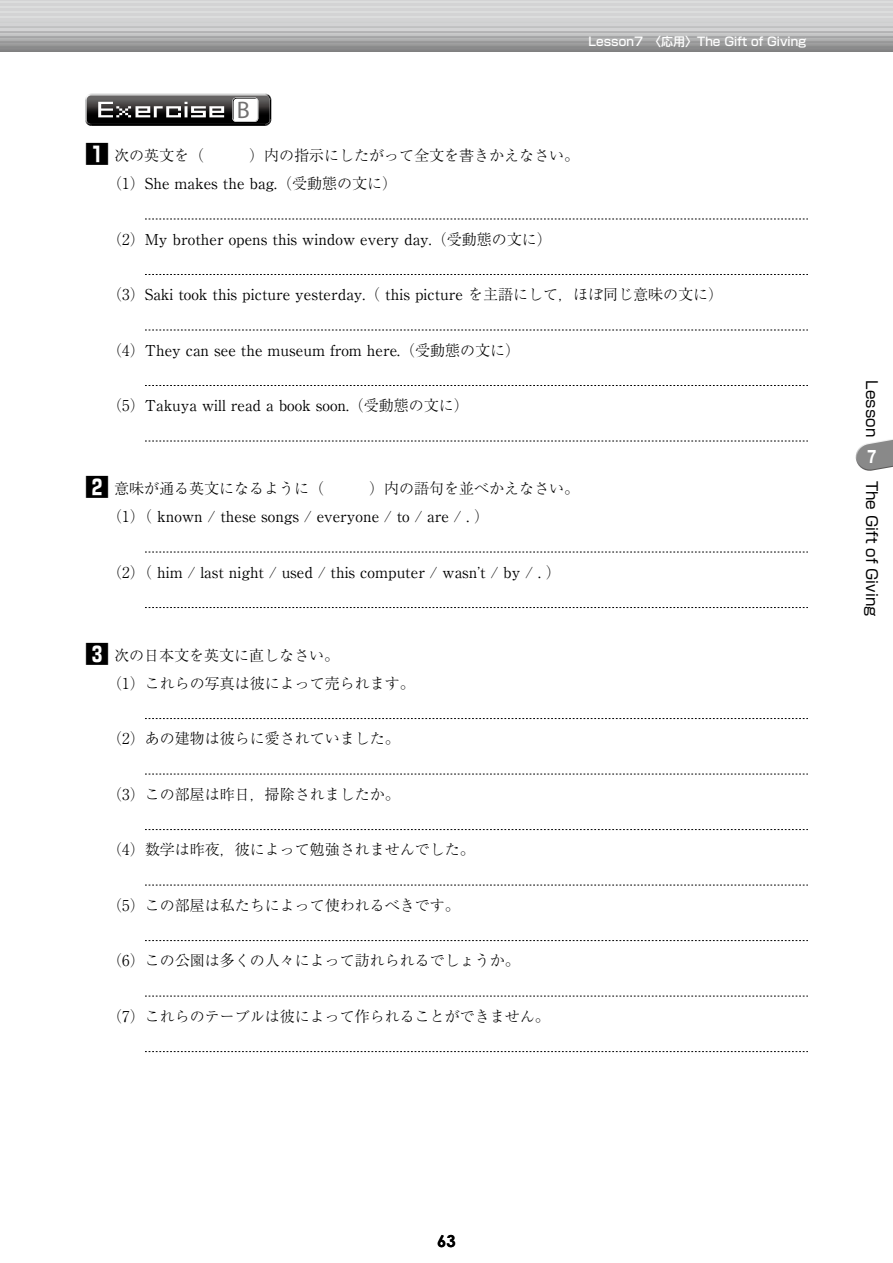
<style>
.page{position:relative;width:893px;height:1263px;background:#fff}
.page>*{position:absolute;margin:0;border:0;box-sizing:border-box;transform-origin:0 0}
.t1{font:24px "Myriad Pro";color:#727171}
.t2{font:700 16.5px "Century Gothic";color:#000}
.t3{font:700 16.5px "Gothic MB101 Pr 6";color:#fff;scale:.75 1}
.t4{font:300 15px/27.8px "Ryumin Pr 6";color:#000}
.t5{font:15px "Ryumin Pr 6";color:#000}
.t6{font:15px "Shin Go Pr 6";color:#000}
.t7{font:500 12px "Shin Go Pr 6";color:#fff}
.s1{font-family:"Shin Go Pr 6";font-weight:700;font-size:24px}
.s2{font-weight:400}
.s3{font-weight:300}
</style>
<div class="page">
<svg style="left:85px;top:94px;width:186px;height:32px"></svg>
<svg style="left:1px;top:1px;width:892px;height:50px;background:#bfc0c0"></svg>
<hr style="left:0;top:0;width:893px;height:1px;background:#d3d3d4">
<hr style="left:0;top:3px;width:893px;height:2px;background:#d3d3d4">
<hr style="left:0;top:8px;width:893px;height:2px;background:#d3d3d4">
<hr style="left:0;top:13px;width:893px;height:2px;background:#d3d3d4">
<hr style="left:0;top:18px;width:893px;height:2px;background:#d3d3d4">
<hr style="left:0;top:23px;width:893px;height:2px;background:#d3d3d4">
<hr style="left:0;top:28px;width:893px;height:2px;background:#d3d3d4">
<hr style="left:0;top:33px;width:893px;height:2px;background:#c8c8c9">
<hr style="left:0;top:38px;width:893px;height:2px;background:#b2b3b3">
<hr style="left:0;top:43px;width:893px;height:2px;background:#9e9e9e">
<hr style="left:0;top:48px;width:893px;height:2px;background:#89898a">
<svg style="left:0;top:1px;width:1px;height:50px"></svg>
<svg style="left:145px;top:219px;width:663px;height:1px"></svg>
<svg style="left:145px;top:274px;width:663px;height:1px"></svg>
<svg style="left:145px;top:330px;width:663px;height:1px"></svg>
<svg style="left:145px;top:385px;width:663px;height:1px"></svg>
<svg style="left:145px;top:441px;width:663px;height:1px"></svg>
<svg style="left:145px;top:552px;width:663px;height:1px"></svg>
<svg style="left:145px;top:607px;width:663px;height:1px"></svg>
<svg style="left:145px;top:718px;width:663px;height:1px"></svg>
<svg style="left:145px;top:774px;width:663px;height:1px"></svg>
<svg style="left:145px;top:829px;width:663px;height:1px"></svg>
<svg style="left:145px;top:885px;width:663px;height:1px"></svg>
<svg style="left:145px;top:940px;width:663px;height:1px"></svg>
<svg style="left:145px;top:996px;width:663px;height:1px"></svg>
<svg style="left:145px;top:1051px;width:663px;height:1px"></svg>
<svg style="left:855px;top:439px;width:38px;height:32px"></svg>
<h1 class="t1" style="left:237px;top:96px;width:15px">B</h1>
<p class="t7" style="left:589px;top:31px;width:219px">Lesson7　〈応用〉The Gift of Giving</p>
<p class="t4" style="left:107px;top:141px;width:473px;text-indent:-22px"><span class="s1">1</span> 次の英文を（　　　）内の指示にしたがって全文を書きかえなさい。（1）<span class="s2">She makes the bag.</span>（受動態の文に）</p>
<p class="t5" style="left:107px;top:227px;width:446px"><span class="s3">（2）</span>My brother opens this window every day.<span class="s3">（受動態の文に）</span></p>
<p class="t5" style="left:107px;top:283px;width:617px"><span class="s3">（3）</span>Saki took this picture yesterday.<span class="s3">（</span> this picture <span class="s3">を主語にして，ほぼ同じ意味の文に）</span></p>
<p class="t5" style="left:107px;top:338px;width:414px"><span class="s3">（4）</span>They can see the museum from here.<span class="s3">（受動態の文に）</span></p>
<p class="t5" style="left:107px;top:394px;width:363px"><span class="s3">（5）</span>Takuya will read a book soon.<span class="s3">（受動態の文に）</span></p>
<p class="t4" style="left:107px;top:474px;width:473px;text-indent:-22px"><span class="s1">2</span> 意味が通る英文になるように（　　　）内の語句を並べかえなさい。（1）（ <span class="s2">known / these songs / everyone / to / are / .</span> ）</p>
<p class="t5" style="left:107px;top:560px;width:455px"><span class="s3">（2）（</span> him / last night / used / this computer / wasn<span class="s3">ʼ</span>t / by / . <span class="s3">）</span></p>
<p class="t4" style="left:107px;top:641px;width:309px;text-indent:-22px"><span class="s1">3</span> 次の日本文を英文に直しなさい。<br>（1）これらの写真は彼によって売られます。</p>
<p class="t4" style="left:107px;top:724px;width:294px">（2）あの建物は彼らに愛されていました。</p>
<p class="t4" style="left:107px;top:779px;width:294px">（3）この部屋は昨日，掃除されましたか。</p>
<p class="t4" style="left:107px;top:835px;width:369px">（4）数学は昨夜，彼によって勉強されませんでした。</p>
<p class="t4" style="left:107px;top:890px;width:354px">（5）この部屋は私たちによって使われるべきです。</p>
<p class="t4" style="left:107px;top:946px;width:414px">（6）この公園は多くの人々によって訪れられるでしょうか。</p>
<p class="t4" style="left:107px;top:1001px;width:444px">（7）これらのテーブルは彼によって作られることができません。</p>
<p class="t6" style="left:884px;top:380px;width:58px;rotate:90deg">Lesson</p>
<p class="t3" style="left:867px;top:443px;width:14px">7</p>
<p class="t6" style="left:884px;top:481px;width:137px;rotate:90deg">The Gift of Giving</p>
<p class="t2" style="left:437px;top:1228px;width:20px">63</p>
</div>
